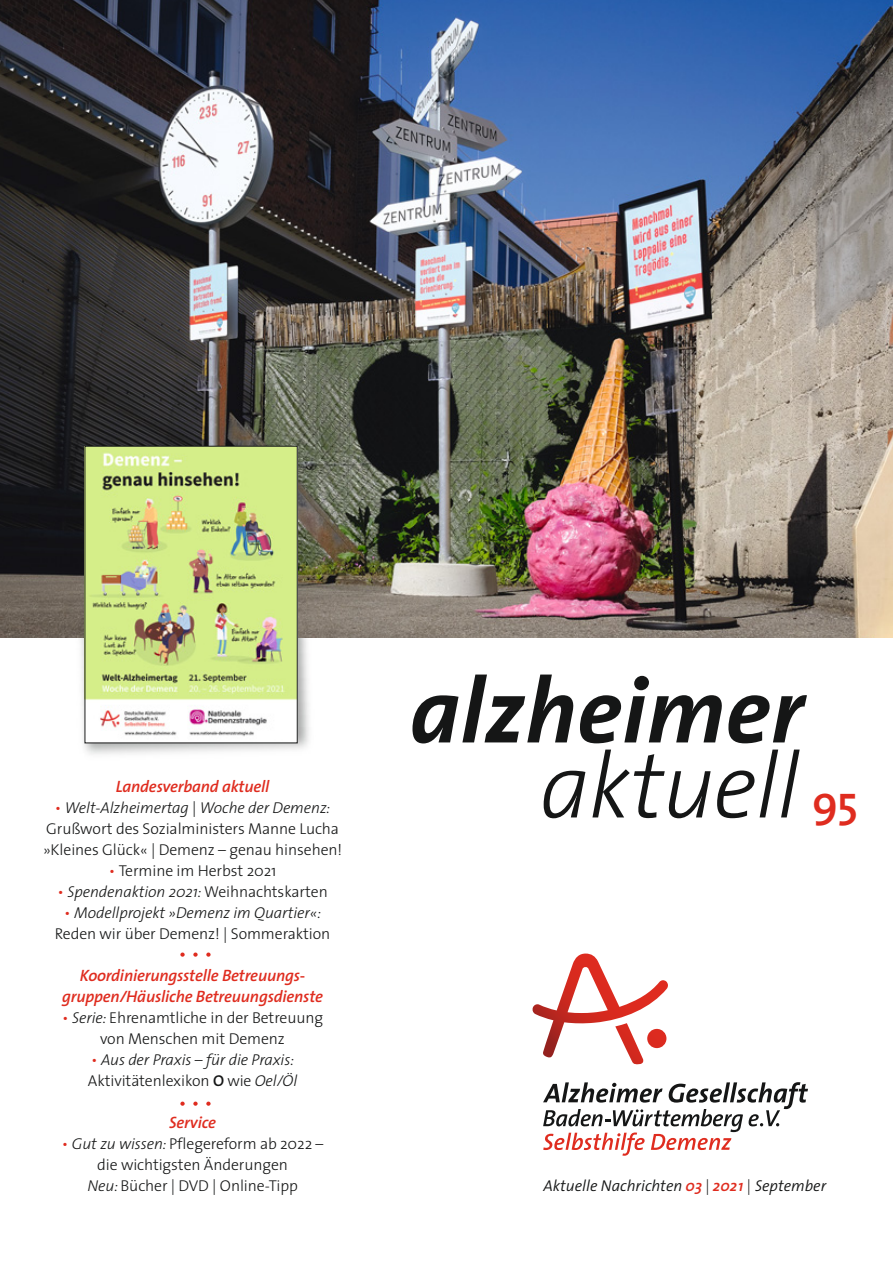
<style>
.page{position:relative;width:893px;height:1263px;background:#fff}
.page>*{position:absolute;margin:0;border:0;box-sizing:border-box;transform-origin:0 0}
.t1{font:italic 700 93px "The Sans";color:#151616}
.t2{font:italic 300 93px "The Sans";letter-spacing:-.02em;color:#151616}
.t3{font:600 45px "The Sans";color:#df2c1f}
.t4{font:italic 600 16.5px/21px "The Sans";letter-spacing:-.01em;color:#df2c1f;text-align:center}
.t5{font:300 15.75px/21px "The Sans";letter-spacing:-.005em;color:#151616;text-align:center}
.t6{font:italic 300 15.75px/21px "The Sans";letter-spacing:-.005em;color:#151616;text-align:center}
.t7{font:italic 300 15.75px "The Sans";color:#151616}
.s1{color:#df2c1f}
.s2{font-style:italic}
.s3{font-style:normal;color:#df2c1f}
.s4{font-style:normal}
.s5{font-weight:600;font-style:normal}
.s6{font-weight:600;color:#df2c1f}
</style>
<div class="page">
<img style="left:80px;top:638px;width:229px;height:117px">
<img style="left:1px;top:0;width:892px;height:638px">
<svg style="left:532px;top:953px;width:136px;height:112px"></svg>
<svg style="left:543px;top:1082px;width:265px;height:74px"></svg>
<svg style="left:180px;top:952px;width:5px;height:5px"></svg>
<svg style="left:193px;top:952px;width:5px;height:5px"></svg>
<svg style="left:206px;top:952px;width:5px;height:5px"></svg>
<svg style="left:180px;top:1101px;width:5px;height:5px"></svg>
<svg style="left:193px;top:1101px;width:5px;height:5px"></svg>
<svg style="left:206px;top:1101px;width:5px;height:5px"></svg>
<img style="left:87px;top:448px;width:208px;height:293px">
<p class="t4" style="left:116px;top:777px;width:155px">Landesverband aktuell</p>
<p class="t5" style="left:43px;top:799px;width:301px"><span class="s1">•</span> <span class="s2">Welt-Alzheimertag | Woche der Demenz:<br></span>Grußwort des Sozialministers Manne Lucha »Kleines Glück« | Demenz – genau hinsehen!</p>
<p class="t5" style="left:109px;top:862px;width:169px"><span class="s1">•</span> Termine im Herbst 2021</p>
<p class="t6" style="left:57px;top:883px;width:272px"><span class="s3">•</span> Spendenaktion 2021: <span class="s4">Weihnachtskarten</span></p>
<p class="t6" style="left:55px;top:904px;width:277px"><span class="s3">•</span> Modellprojekt »Demenz im Quartier«:<br><span class="s4">Reden wir über Demenz! | Sommeraktion</span></p>
<p class="t4" style="left:62px;top:966px;width:262px">Koordinierungsstelle Betreuungs&shy;gruppen/Häusliche Betreuungsdienste</p>
<p class="t5" style="left:62px;top:1009px;width:263px"><span class="s1">•</span> <span class="s2">Serie:</span> Ehrenamtliche in der Betreuung von Menschen mit Demenz</p>
<p class="t6" style="left:88px;top:1051px;width:211px;text-align:left"><span class="s3">•</span> Aus der Praxis – für die Praxis:<br><span class="s4">Aktivitätenlexikon</span> <span class="s5">O</span> <span class="s4">wie</span> Oel/Öl</p>
<p class="t4" style="left:169px;top:1113px;width:49px">Service</p>
<p class="t5" style="left:62px;top:1135px;width:263px"><span class="s1">•</span> <span class="s2">Gut zu wissen:</span> Pflegereform ab 2022 – die wichtigsten Änderungen<br><span class="s2">Neu:</span> Bücher | DVD | Online-Tipp</p>
<h1 class="t1" style="left:410px;top:675px;width:395px">alzheimer</h1>
<h1 class="t2" style="left:540px;top:750px;width:261px">aktuell</h1>
<h2 class="t3" style="left:812px;top:785px;width:47px">95</h2>
<p class="t7" style="left:543px;top:1179px;width:284px">Aktuelle Nachrichten <span class="s6">03</span> <span class="s4">|</span> <span class="s6">2021</span> <span class="s4">|</span> September</p>
</div>
